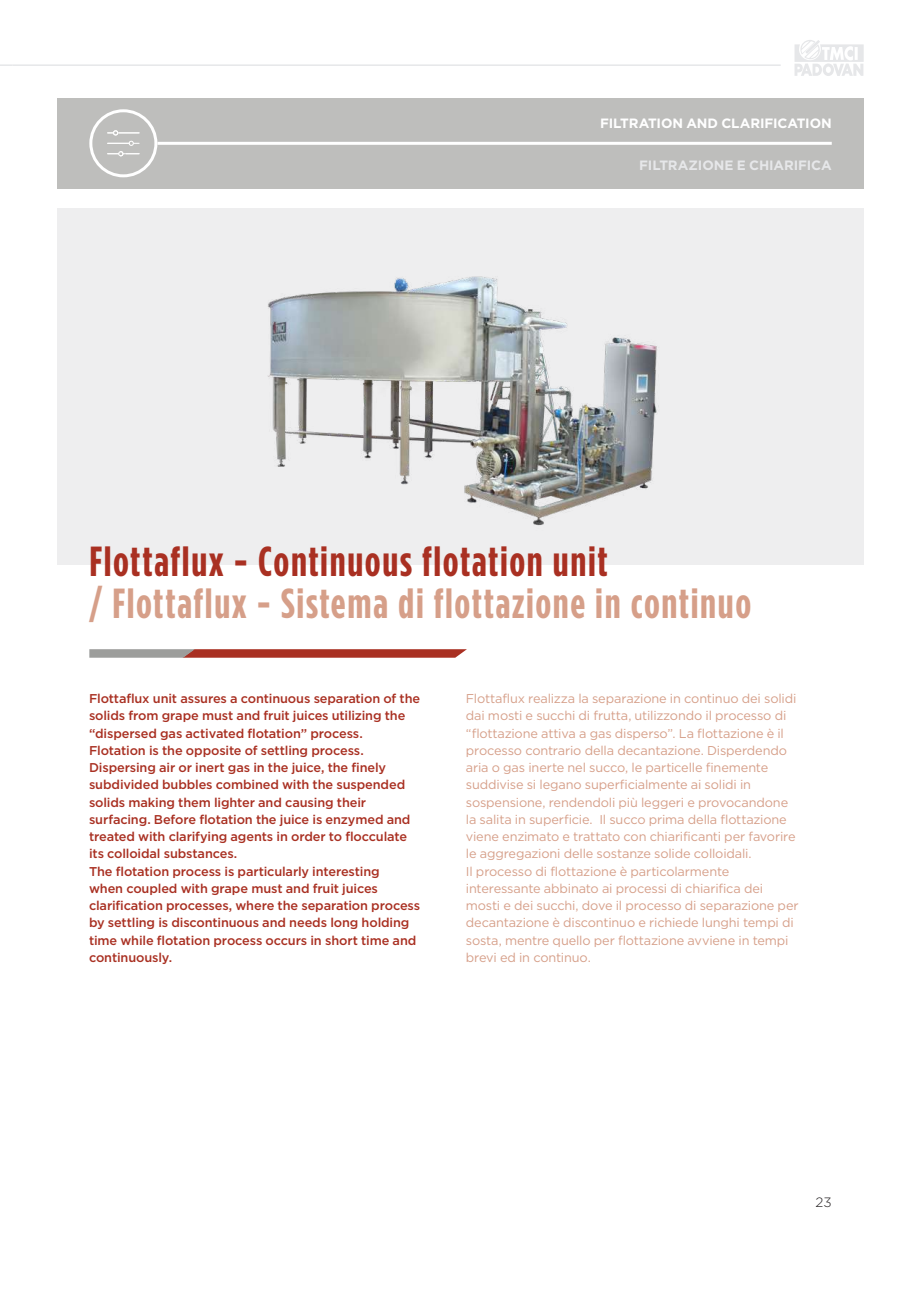
<style>
.page{position:relative;width:919px;height:1289px;background:#fff}
.page>*{position:absolute;margin:0;border:0;box-sizing:border-box;transform-origin:0 0}
.t1{font:700 condensed 42px "Gotham HTF";letter-spacing:.04em;color:#d69f89}
.t2{font:700 condensed 42px "Gotham HTF";letter-spacing:.04em;color:#a93022}
.t3{font:700 13.5px "Gotham HTF";letter-spacing:-.01em;color:#fff}
.t4{font:700 13.5px "Gotham HTF";letter-spacing:-.01em;color:#e6e7e9}
.t5{font:300 13.5px "Gotham HTF";color:#231f20}
.t6{font:12.75px/17.2px "Gotham HTF";letter-spacing:-.01em;color:#d69f89}
.t7{font:500 12.75px/17.2px "Gotham HTF";letter-spacing:-.01em;color:#a93022}
</style>
<div class="page">
<div style="left:57px;top:98px;width:806px;height:91px;background:#bebebc"></div>
<hr style="left:157px;top:142px;width:674px;height:3px;background:#fff">
<div style="left:89px;top:109px;width:68px;height:68px;border:3px solid #fff;border-radius:50%"></div>
<svg style="left:107px;top:130px;width:32px;height:26px"></svg>
<div style="left:57px;top:209px;width:806px;height:356px;background:#eeeeef"></div>
<img style="left:268px;top:276px;width:391px;height:250px">
<svg style="left:89px;top:649px;width:378px;height:8px"></svg>
<svg style="left:794px;top:40px;width:69px;height:36px"></svg>
<hr style="left:13px;top:64px;width:767px;height:2px;background:#e6e7e9">
<svg style="left:0;top:64px;width:13px;height:2px"></svg>
<p class="t3" style="left:600px;top:115px;width:233px">FILTRATION AND CLARIFICATION</p>
<p class="t4" style="left:639px;top:157px;width:194px">FILTRAZIONE E CHIARIFICA</p>
<h1 class="t2" style="left:89px;top:537px;width:520px">Flottaflux - Continuous flotation unit</h1>
<h1 class="t1" style="left:89px;top:579px;width:663px">/ Flottaflux - Sistema di flottazione in continuo</h1>
<p class="t7" style="left:89px;top:689px;width:332px">Flottaflux unit assures a continuous separation of the solids from grape must and fruit juices utilizing the “dispersed gas activated flotation” process.<br>Flotation is the opposite of settling process.<br>Dispersing air or inert gas in the juice, the finely subdivided bubbles combined with the suspended solids making them lighter and causing their surfacing. Before flotation the juice is enzymed and treated with clarifying agents in order to flocculate its colloidal substances.<br>The flotation process is particularly interesting<br>when coupled with grape must and fruit juices clarification processes, where the separation process by settling is discontinuous and needs long holding time while flotation process occurs in short time and continuously.</p>
<p class="t6" style="left:466px;top:689px;width:334px">Flottaflux realizza la separazione in continuo dei solidi dai mosti e succhi di frutta, utilizzondo il processo di “flottazione attiva a gas disperso”. La flottazione è il processo contrario della decantazione. Disperdendo aria o gas inerte nel succo, le particelle finemente suddivise si legano superficialmente ai solidi in sospensione, rendendoli più leggeri e provocandone la salita in superficie. Il succo prima della flottazione viene enzimato e trattato con chiarificanti per favorire le aggregazioni delle sostanze solide colloidali.<br>Il processo di flottazione è particolarmente interessante abbinato ai processi di chiarifica dei mosti e dei succhi, dove il processo di separazione per decantazione è discontinuo e richiede lunghi tempi di sosta, mentre quello per flottazione avviene in tempi brevi ed in continuo.</p>
<p class="t5" style="left:815px;top:1195px;width:18px">23</p>
</div>
